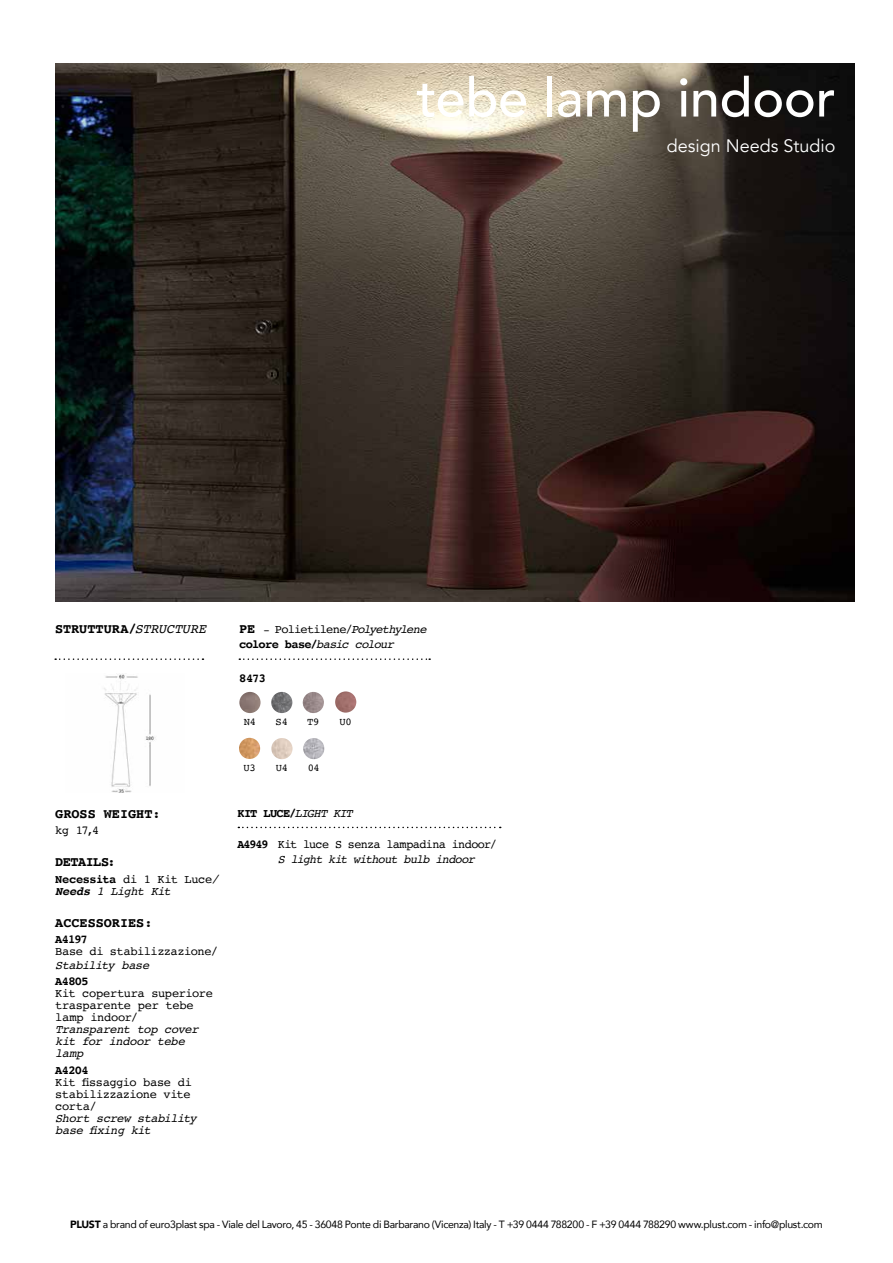
<style>
.page{position:relative;width:893px;height:1263px;background:#fff}
.page>*{position:absolute;margin:0;border:0;box-sizing:border-box;transform-origin:0 0}
.t1{font:500 54px "Avenir";letter-spacing:-.005em;color:#fff}
.t2{font:18px "Avenir";color:#fff}
.t3{font:700 13.5px "Courier";color:#000}
.t4{font:700 13.5px "Courier";letter-spacing:-.035em;color:#000}
.t5{font:12px/12px "Courier";letter-spacing:-.04em;color:#000}
.t6{font:italic 12px/12px "Courier";letter-spacing:-.045em;color:#000}
.t7{font:700 12px "Courier";letter-spacing:-.06em;color:#000}
.t8{font:12px "Courier";letter-spacing:-.06em;color:#000}
.t9{font:10.5px "Avenir";letter-spacing:-.03em;color:#000}
.t10{font:10.5px "Courier";letter-spacing:-.02em;color:#000}
.s1{font-weight:400;font-style:italic}
.s2{font-weight:700;font-size:13.5px}
.s3{font-size:10.5px}
.s4{font-style:italic}
.s5{font-weight:700}
.s6{font-weight:700;font-style:italic}
.s7{font-weight:900}
</style>
<div class="page">
<img style="left:55px;top:63px;width:800px;height:538px">
<svg style="left:55px;top:658px;width:148px;height:2px"></svg>
<svg style="left:238px;top:827px;width:263px;height:1px"></svg>
<svg style="left:239px;top:658px;width:191px;height:2px"></svg>
<img style="left:239px;top:692px;width:22px;height:21px;border-radius:11px">
<img style="left:271px;top:692px;width:21px;height:21px;border-radius:11px">
<img style="left:303px;top:692px;width:21px;height:21px;border-radius:11px">
<img style="left:335px;top:691px;width:21px;height:22px;border-radius:11px">
<img style="left:239px;top:738px;width:21px;height:21px;border-radius:11px">
<img style="left:271px;top:738px;width:22px;height:21px;border-radius:11px">
<img style="left:303px;top:738px;width:21px;height:21px;border-radius:11px">
<img style="left:104px;top:674px;width:52px;height:119px">
<h1 class="t1" style="left:417px;top:51px;width:420px">tebe lamp indoor</h1>
<h2 class="t2" style="left:667px;top:135px;width:170px">design Needs Studio</h2>
<p class="t3" style="left:55px;top:618px;width:152px">STRUTTURA/<span class="s1">STRUCTURE</span></p>
<p class="t3" style="left:55px;top:802px;width:107px">GROSS WEIGHT:</p>
<p class="t5" style="left:55px;top:824px;width:46px">kg 17,4</p>
<p class="t8" style="left:239px;top:620px;width:189px"><span class="s2">PE</span> <span class="s3">-</span> Polietilene/<span class="s4">Polyethylene</span></p>
<p class="t7" style="left:239px;top:668px;width:28px">8473</p>
<p class="t10" style="left:244px;top:714px;width:14px">N4</p>
<p class="t10" style="left:276px;top:714px;width:14px">S4</p>
<p class="t10" style="left:307px;top:714px;width:14px">T9</p>
<p class="t10" style="left:340px;top:713px;width:14px">U0</p>
<p class="t10" style="left:243px;top:760px;width:14px">U3</p>
<p class="t10" style="left:276px;top:760px;width:14px">U4</p>
<p class="t10" style="left:308px;top:760px;width:14px">04</p>
<p class="t7" style="left:239px;top:635px;width:156px">colore base/<span class="s1">basic colour</span></p>
<p class="t7" style="left:238px;top:803px;width:117px">KIT LUCE/<span class="s1">LIGHT KIT</span></p>
<p class="t5" style="left:237px;top:837px;width:261px"><span class="s5">A4949</span> Kit luce S senza lampadina indoor/</p>
<p class="t4" style="left:55px;top:851px;width:62px">DETAILS:</p>
<p class="t6" style="left:278px;top:852px;width:198px">S light kit without bulb indoor</p>
<p class="t5" style="left:55px;top:873px;width:165px"><span class="s5">Necessita</span> di 1 Kit Luce<span class="s4">/<br></span><span class="s6">Needs</span> <span class="s4">1 Light Kit</span></p>
<p class="t3" style="left:55px;top:911px;width:99px">ACCESSORIES:</p>
<p class="t7" style="left:55px;top:930px;width:34px">A4197</p>
<p class="t5" style="left:55px;top:945px;width:164px">Base di stabilizzazione/</p>
<p class="t6" style="left:55px;top:958px;width:95px">Stability base</p>
<p class="t7" style="left:55px;top:972px;width:35px">A4805</p>
<p class="t5" style="left:55px;top:987px;width:159px">Kit copertura superiore trasparente per tebe lamp indoor/</p>
<p class="t6" style="left:55px;top:1023px;width:145px">Transparent top cover kit for indoor tebe lamp</p>
<p class="t7" style="left:55px;top:1060px;width:35px">A4204</p>
<p class="t5" style="left:55px;top:1075px;width:138px;text-align:justify">Kit fissaggio base di stabilizzazione vite corta/</p>
<p class="t6" style="left:55px;top:1111px;width:143px">Short screw stability base fixing kit</p>
<p class="t9" style="left:70px;top:1216px;width:754px"><span class="s7">PLUST</span> a brand of euro3plast spa - Viale del Lavoro, 45 - 36048 Ponte di Barbarano (Vicenza) Italy - T +39 0444 788200 - F +39 0444 788290 www.plust.com - info@plust.com</p>
</div>
